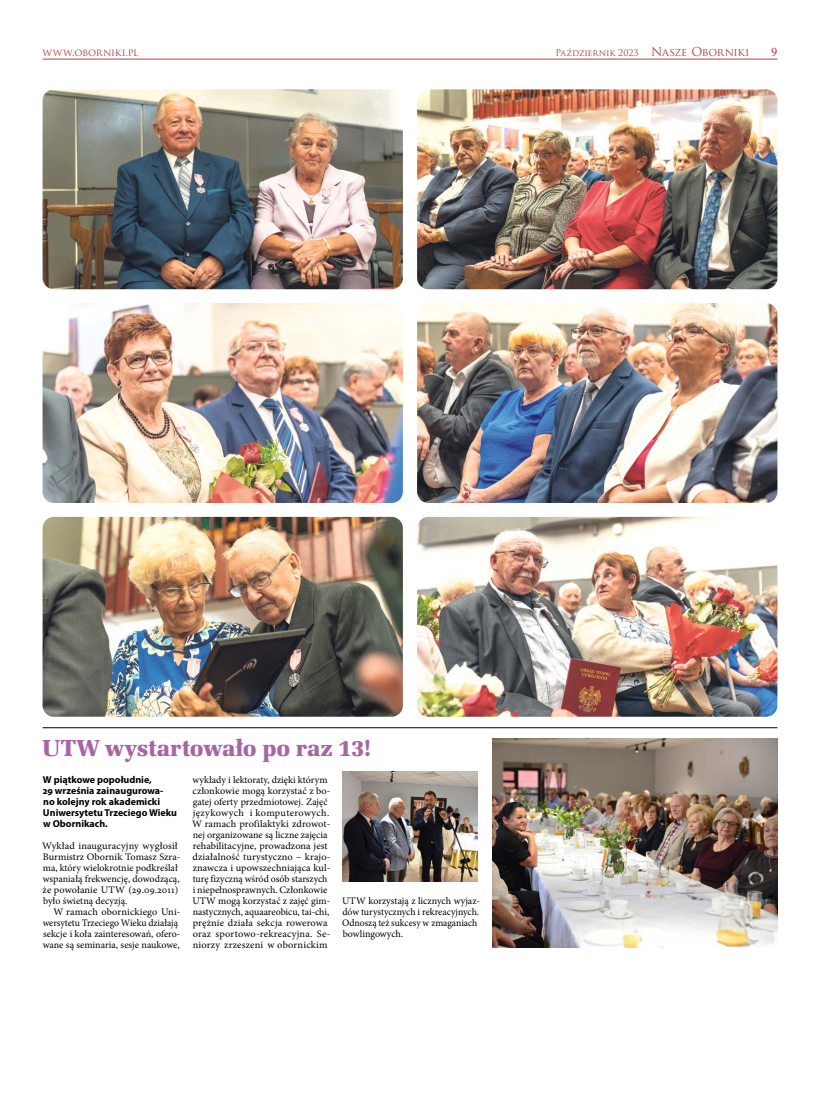
<style>
.page{position:relative;width:820px;height:1106px;background:#fff}
.page>*{position:absolute;margin:0;border:0;box-sizing:border-box;transform-origin:0 0}
.Minion_3_łamy_-_dzie{font:900 24px "Latino URW";letter-spacing:.005em;color:#a865a4}
.t1{font:13px "Minion Pro";color:#b0433f}
.Podstawowy_-_4_mm_wc{font:10px/11px "Minion Pro";color:#000}
.Podstawowy_-_1_akapi{font:10px/11px "Minion Pro";letter-spacing:.005em;color:#000}
.Lead_3_łamy{font:700 10px/11px "Myriad Pro";color:#000}
.t2{font:10px "Trajan Pro";letter-spacing:-.02em;color:#b0433f}
.t3{font:9px "Trajan Pro";letter-spacing:-.015em;color:#b0433f}
.s1{font-size:12px}
.s2{font-size:11px}
</style>
<div class="page">
<hr style="left:43px;top:59px;width:734px;height:1px;background:#b0433f">
<img style="left:43px;top:89px;width:360px;height:200px">
<img style="left:417px;top:89px;width:360px;height:200px">
<img style="left:43px;top:303px;width:360px;height:200px">
<img style="left:417px;top:303px;width:360px;height:200px">
<img style="left:43px;top:517px;width:360px;height:199px">
<img style="left:417px;top:517px;width:360px;height:199px">
<img style="left:492px;top:738px;width:285px;height:209px">
<img style="left:342px;top:771px;width:135px;height:110px">
<hr style="left:43px;top:727px;width:734px;height:1px;background:#000">
<p class="t2" style="left:43px;top:46px;width:97px">www.oborniki.pl</p>
<p class="t3" style="left:555px;top:47px;width:195px">Październik 2023 <span class="s1">N</span><span class="s2">asze</span> <span class="s1">O</span><span class="s2">borniki</span></p>
<h2 class="t1" style="left:771px;top:43px;width:8px">9</h2>
<p class="Minion_3_łamy_-_dzie" style="left:42px;top:733px;width:330px">UTW wystartowało po raz 13!</p>
<p class="Lead_3_łamy" style="left:43px;top:773px;width:136px">W piątkowe popołudnie,<br>29 września zainaugurowa&shy;no kolejny rok akademicki<br>Uniwersytetu Trzeciego Wieku w Obornikach.</p>
<p class="Podstawowy_-_1_akapi" style="left:42px;top:840px;width:140px">Wykład inauguracyjny wygłosił<br>Burmistrz Obornik Tomasz Szra&shy;ma, który wielokrotnie podkreślał wspaniałą frekwencję, dowodzącą, że powołanie UTW (29.09.2011) było świetną decyzją.</p>
<p class="Podstawowy_-_4_mm_wc" style="left:43px;top:906px;width:139px;text-indent:11px">W ramach obornickiego Uni&shy;wersytetu Trzeciego Wieku działają sekcje i koła zainteresowań, ofero&shy;wane są seminaria, sesje naukowe,</p>
<p class="Podstawowy_-_4_mm_wc" style="left:192px;top:774px;width:140px">wykłady i lektoraty, dzięki którym członkowie mogą korzystać z bo&shy;gatej oferty przedmiotowej. Zajęć językowych i komputerowych.<br>W ramach profilaktyki zdrowot&shy;nej organizowane są liczne zajęcia rehabilitacyjne, prowadzona jest działalność turystyczno – krajo&shy;znawcza i upowszechniająca kul&shy;turę fizyczną wśród osób starszych i niepełnosprawnych. Członkowie UTW mogą korzystać z zajęć gim&shy;nastycznych, aquaareobicu, tai-chi, prężnie działa sekcja rowerowa oraz sportowo-rekreacyjna. Se&shy;niorzy zrzeszeni w obornickim</p>
<p class="Podstawowy_-_4_mm_wc" style="left:342px;top:895px;width:139px">UTW korzystają z licznych wyjaz&shy;dów turystycznych i rekreacyjnych.<br>Odnoszą też sukcesy w zmaganiach bowlingowych.</p>
</div>
